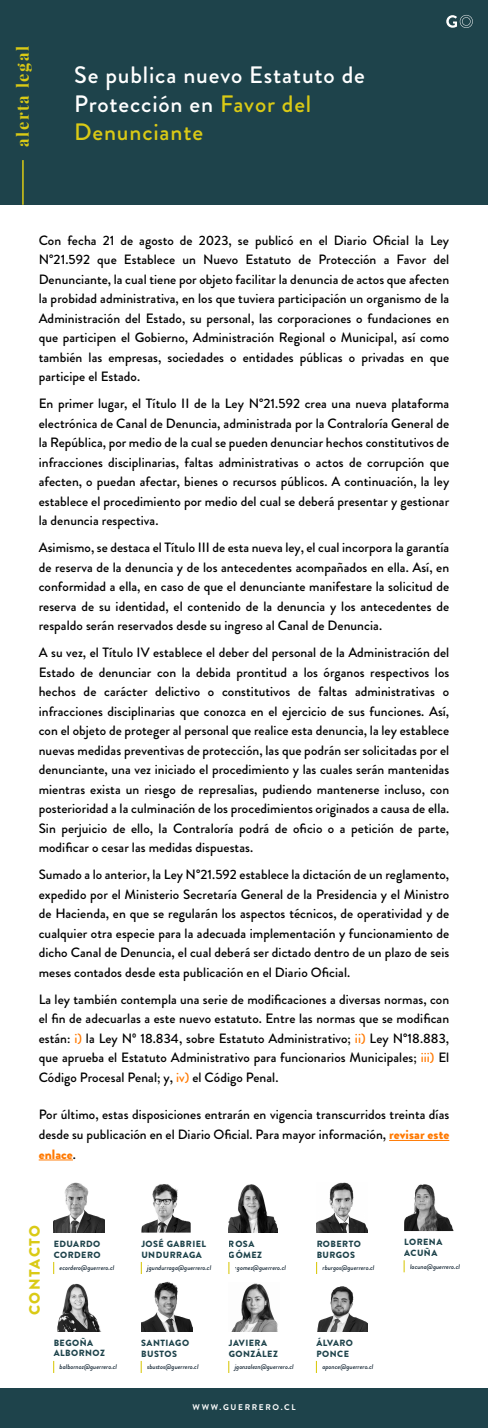
<style>
.page{position:relative;width:488px;height:1428px;background:#fff}
.page>*{position:absolute;margin:0;border:0;box-sizing:border-box;transform-origin:0 0}
.t1{font:500 23.7px/28.5px "Brandon Grotesque";letter-spacing:.035em;color:#fff}
.t2{font:700 16.42px "Playfair Display";letter-spacing:.1em;color:#daca15}
.t3{font:900 15px "Brandon Grotesque";letter-spacing:.1em;color:#daca15}
.t4{font:500 13.5px/19.5px "Brandon Grotesque";letter-spacing:.005em;color:#000;text-align:justify}
.t5{font:900 9px/10.9px "Brandon Grotesque";letter-spacing:.05em;color:#1e434b}
.t6{font:700 8.25px "Brandon Grotesque";letter-spacing:.2em;color:#fff}
.t7{font:italic 500 6.75px "Brandon Grotesque";color:#142634}
.s1{color:#daca15}
.s2{color:#ff7900}
.s3{font-weight:900;color:#ff7900}
</style>
<div class="page">
<div style="left:0;top:0;width:488px;height:205px;background:#1e434b"></div>
<hr style="left:22px;top:160px;width:2px;height:45px;background:#daca15">
<svg style="left:446px;top:15px;width:26px;height:13px"></svg>
<hr style="left:389px;top:1139px;width:60px;height:1px;background:#ff7900">
<hr style="left:39px;top:1159px;width:34px;height:1px;background:#ff7900">
<div style="left:0;top:1388px;width:488px;height:39px;background:#1e434b"></div>
<img style="left:229px;top:1184px;width:48px;height:48px">
<img style="left:141px;top:1184px;width:49px;height:48px">
<img style="left:316px;top:1182px;width:51px;height:50px">
<img style="left:54px;top:1182px;width:50px;height:50px">
<img style="left:404px;top:1184px;width:49px;height:46px">
<svg style="left:403px;top:1260px;width:1px;height:12px"></svg>
<img style="left:57px;top:1283px;width:44px;height:48px">
<img style="left:141px;top:1281px;width:51px;height:50px">
<img style="left:232px;top:1283px;width:46px;height:48px">
<img style="left:317px;top:1286px;width:50px;height:45px">
<svg style="left:316px;top:1360px;width:1px;height:12px"></svg>
<p class="t2" style="left:12px;top:147px;width:103px;rotate:-90deg">alerta legal</p>
<h1 class="t1" style="left:74px;top:61px;width:292px">Se publica nuevo Estatuto de<br>Protección en <span class="s1">Favor del<br>Denunciante</span></h1>
<p class="t4" style="left:39px;top:230px;width:412px">Con fecha 21 de agosto de 2023, se publicó en el Diario Oficial la Ley N°21.592 que Establece un Nuevo Estatuto de Protección a Favor del Denunciante, la cual tiene por objeto facilitar la denuncia de actos que afecten la probidad administrativa, en los que tuviera participación un organismo de la Administración del Estado, su personal, las corporaciones o fundaciones en que participen el Gobierno, Administración Regional o Municipal, así como también las empresas, sociedades o entidades públicas o privadas en que participe el Estado.</p>
<p class="t4" style="left:39px;top:394px;width:412px">En primer lugar, el Título II de la Ley N°21.592 crea una nueva plataforma electrónica de Canal de Denuncia, administrada por la Contraloría General de la República, por medio de la cual se pueden denunciar hechos constitutivos de infracciones disciplinarias, faltas administrativas o actos de corrupción que afecten, o puedan afectar, bienes o recursos públicos. A continuación, la ley establece el procedimiento por medio del cual se deberá presentar y gestionar la denuncia respectiva.</p>
<p class="t4" style="left:39px;top:538px;width:412px">Asimismo, se destaca el Título III de esta nueva ley, el cual incorpora la garantía de reserva de la denuncia y de los antecedentes acompañados en ella. Así, en conformidad a ella, en caso de que el denunciante manifestare la solicitud de reserva de su identidad, el contenido de la denuncia y los antecedentes de respaldo serán reservados desde su ingreso al Canal de Denuncia.</p>
<p class="t4" style="left:39px;top:643px;width:412px">A su vez, el Título IV establece el deber del personal de la Administración del Estado de denunciar con la debida prontitud a los órganos respectivos los hechos de carácter delictivo o constitutivos de faltas administrativas o infracciones disciplinarias que conozca en el ejercicio de sus funciones. Así, con el objeto de proteger al personal que realice esta denuncia, la ley establece nuevas medidas preventivas de protección, las que podrán ser solicitadas por el denunciante, una vez iniciado el procedimiento y las cuales serán mantenidas mientras exista un riesgo de represalias, pudiendo mantenerse incluso, con posterioridad a la culminación de los procedimientos originados a causa de ella.<br>Sin perjuicio de ello, la Contraloría podrá de oficio o a petición de parte, modificar o cesar las medidas dispuestas.</p>
<p class="t4" style="left:39px;top:865px;width:412px">Sumado a lo anterior, la Ley N°21.592 establece la dictación de un reglamento, expedido por el Ministerio Secretaría General de la Presidencia y el Ministro de Hacienda, en que se regularán los aspectos técnicos, de operatividad y de cualquier otra especie para la adecuada implementación y funcionamiento de dicho Canal de Denuncia, el cual deberá ser dictado dentro de un plazo de seis meses contados desde esta publicación en el Diario Oficial.</p>
<p class="t4" style="left:39px;top:989px;width:412px">La ley también contempla una serie de modificaciones a diversas normas, con el fin de adecuarlas a este nuevo estatuto. Entre las normas que se modifican están: <span class="s2">i)</span> la Ley Nº 18.834, sobre Estatuto Administrativo; <span class="s2">ii)</span> Ley N°18.883, que aprueba el Estatuto Administrativo para funcionarios Municipales; <span class="s2">iii)</span> El Código Procesal Penal; y, <span class="s2">iv)</span> el Código Penal.</p>
<p class="t4" style="left:39px;top:1105px;width:412px">Por último, estas disposiciones entrarán en vigencia transcurridos treinta días desde su publicación en el Diario Oficial. Para mayor información, <span class="s3">revisar este enlace</span>.</p>
<p class="t3" style="left:24px;top:1315px;width:92px;rotate:-90deg">CONTACTO</p>
<p class="t5" style="left:54px;top:1238px;width:48px">EDUARDO<br>CORDERO</p>
<p class="t7" style="left:60px;top:1263px;width:56px">ecordero@guerrero.cl</p>
<p class="t5" style="left:141px;top:1238px;width:66px">JOSÉ GABRIEL<br>UNDURRAGA</p>
<p class="t5" style="left:229px;top:1238px;width:35px">ROSA<br>GÓMEZ</p>
<p class="t5" style="left:316px;top:1238px;width:46px">ROBERTO<br>BURGOS</p>
<p class="t7" style="left:147px;top:1263px;width:65px">jgundurraga@guerrero.cl</p>
<p class="t7" style="left:235px;top:1263px;width:53px">rgomez@guerrero.cl</p>
<p class="t7" style="left:322px;top:1263px;width:53px">rburgos@guerrero.cl</p>
<p class="t5" style="left:54px;top:1336px;width:53px">BEGOÑA<br>ALBORNOZ</p>
<p class="t5" style="left:141px;top:1337px;width:49px">SANTIAGO<br>BUSTOS</p>
<p class="t7" style="left:60px;top:1362px;width:59px">balbornoz@guerrero.cl</p>
<p class="t7" style="left:147px;top:1362px;width:53px">sbustos@guerrero.cl</p>
<p class="t5" style="left:229px;top:1337px;width:51px">JAVIERA<br>GONZÁLEZ</p>
<p class="t7" style="left:234px;top:1362px;width:61px">jgonzalezn@guerrero.cl</p>
<p class="t6" style="left:192px;top:1401px;width:104px">WWW.GUERRERO.CL</p>
<p class="t5" style="left:316px;top:1337px;width:38px">ÁLVARO<br>PONCE</p>
<p class="t7" style="left:322px;top:1362px;width:52px">aponce@guerrero.cl</p>
<p class="t5" style="left:404px;top:1236px;width:40px">LORENA<br>ACUÑA</p>
<p class="t7" style="left:410px;top:1261px;width:51px">lacuna@guerrero.cl</p>
</div>
